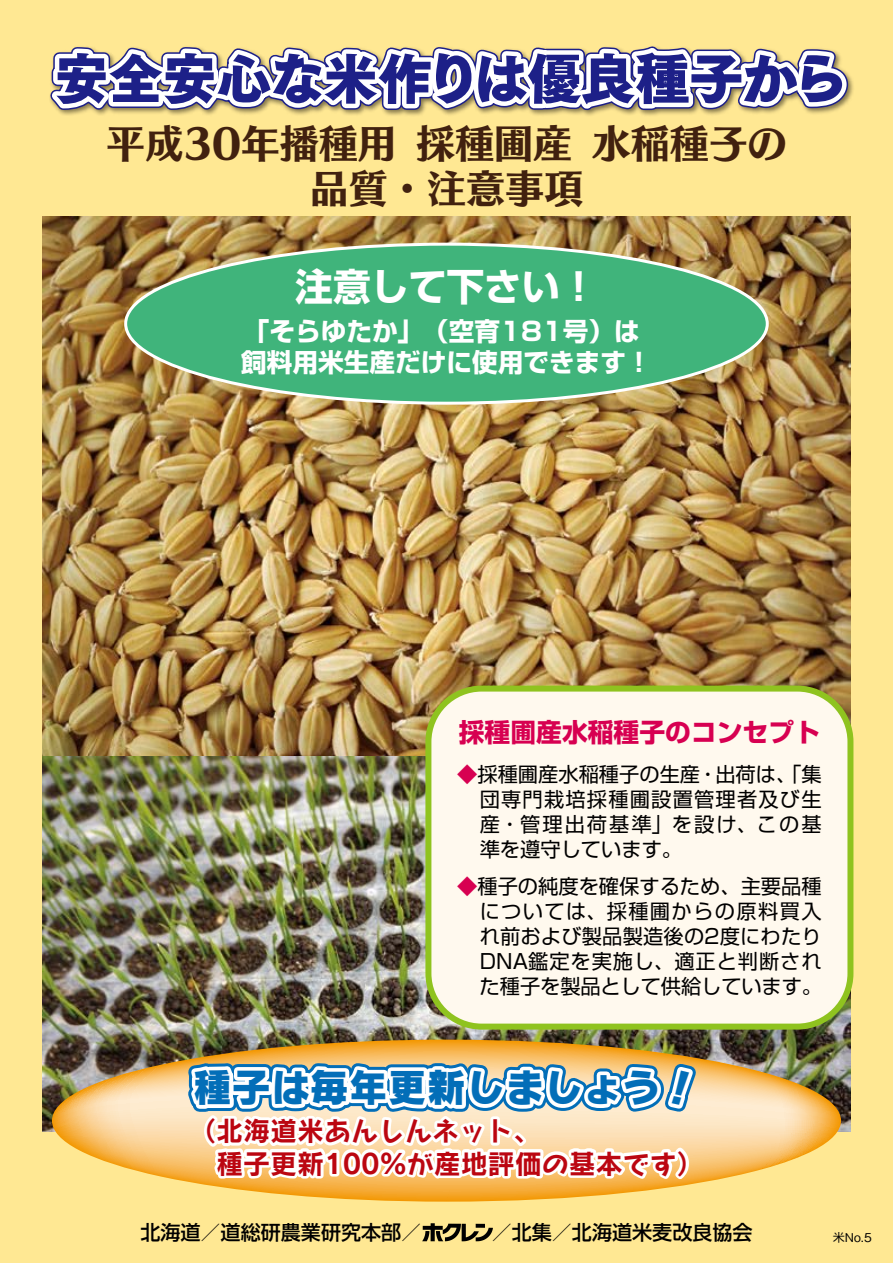
<style>
.page{position:relative;width:893px;height:1263px;background:#ffe893}
.page>*{position:absolute;margin:0;border:0;box-sizing:border-box;transform-origin:0 0}
.t1{font:54px "Tsuku Go Pro U";color:#1d2088}
.t2{font:39px/45px "Skip Std E";color:#41210f;text-align:center}
.t3{font:39px "Rodin Wanpaku Pro EB";color:#036eb8}
.t4{font:700 37.8px "Shin Go Pro";color:#fff}
.t5{font:27px/32.4px "Rodin Maria Pro B";color:#bb0611}
.t6{font:700 25.8px "Shin Go Pro";color:#d70051}
.t7{font:700 25.65px/31px "Shin Go Pro";color:#fff}
.t8{font:20.25px/25px "Shin Go Pro";letter-spacing:.01em;color:#000;text-align:justify}
.t9{font:500 20.1px "Shin Go Pro";color:#000}
.t10{font:500 12.15px "Gothic BBB Pro";color:#000}
.s1{color:#d70051}
</style>
<div class="page">
<img style="left:42px;top:217px;width:808px;height:915px">
<img style="left:52px;top:1039px;width:789px;height:162px">
<div style="left:428px;top:688px;width:422px;height:338px;background:#fff9ee;border-radius:53px"></div>
<div style="left:425px;top:685px;width:428px;height:344px;border:6px solid #8fc31f;border-radius:53px"></div>
<svg style="left:422px;top:1223px;width:71px;height:18px"></svg>
<img style="left:179px;top:895px;width:528px;height:295px">
<img style="left:44px;top:46px;width:810px;height:514px">
<div style="left:126px;top:244px;width:641px;height:159px;background:#40b47b;border-radius:50%"></div>
<h1 class="t1" style="left:55px;top:49px;width:793px">安全安心な米作りは優良種子から</h1>
<h2 class="t2" style="left:106px;top:119px;width:682px">平成30年播種用 採種圃産 水稲種子の品質・注意事項</h2>
<h3 class="t4" style="left:295px;top:256px;width:304px">注意して下さい！</h3>
<p class="t7" style="left:241px;top:313px;width:412px">「そらゆたか」（空育181号）は飼料用米生産だけに使用できます！</p>
<p class="t6" style="left:459px;top:712px;width:363px">採種圃産水稲種子のコンセプト</p>
<p class="t8" style="left:480px;top:759px;width:344px;text-indent:-22px"><span class="s1">◆</span>採種圃産水稲種子の生産・出荷は、「集団専門栽培採種圃設置管理者及び生産・管理出荷基準」を設け、この基準を遵守しています。</p>
<p class="t8" style="left:480px;top:871px;width:344px;text-indent:-22px"><span class="s1">◆</span>種子の純度を確保するため、主要品種については、採種圃からの原料買入れ前および製品製造後の2度にわたりDNA鑑定を実施し、適正と判断された種子を製品として供給しています。</p>
<h2 class="t3" style="left:193px;top:1060px;width:509px">種子は毎年更新しましょう！</h2>
<h3 class="t5" style="left:189px;top:1114px;width:516px">（北海道米あんしんネット、<br>　種子更新100％が産地評価の基本です）</h3>
<p class="t9" style="left:140px;top:1215px;width:614px">北海道／道総研農業研究本部／　　　／北集／北海道米麦改良協会</p>
<p class="t10" style="left:833px;top:1227px;width:40px">米No.5</p>
</div>
